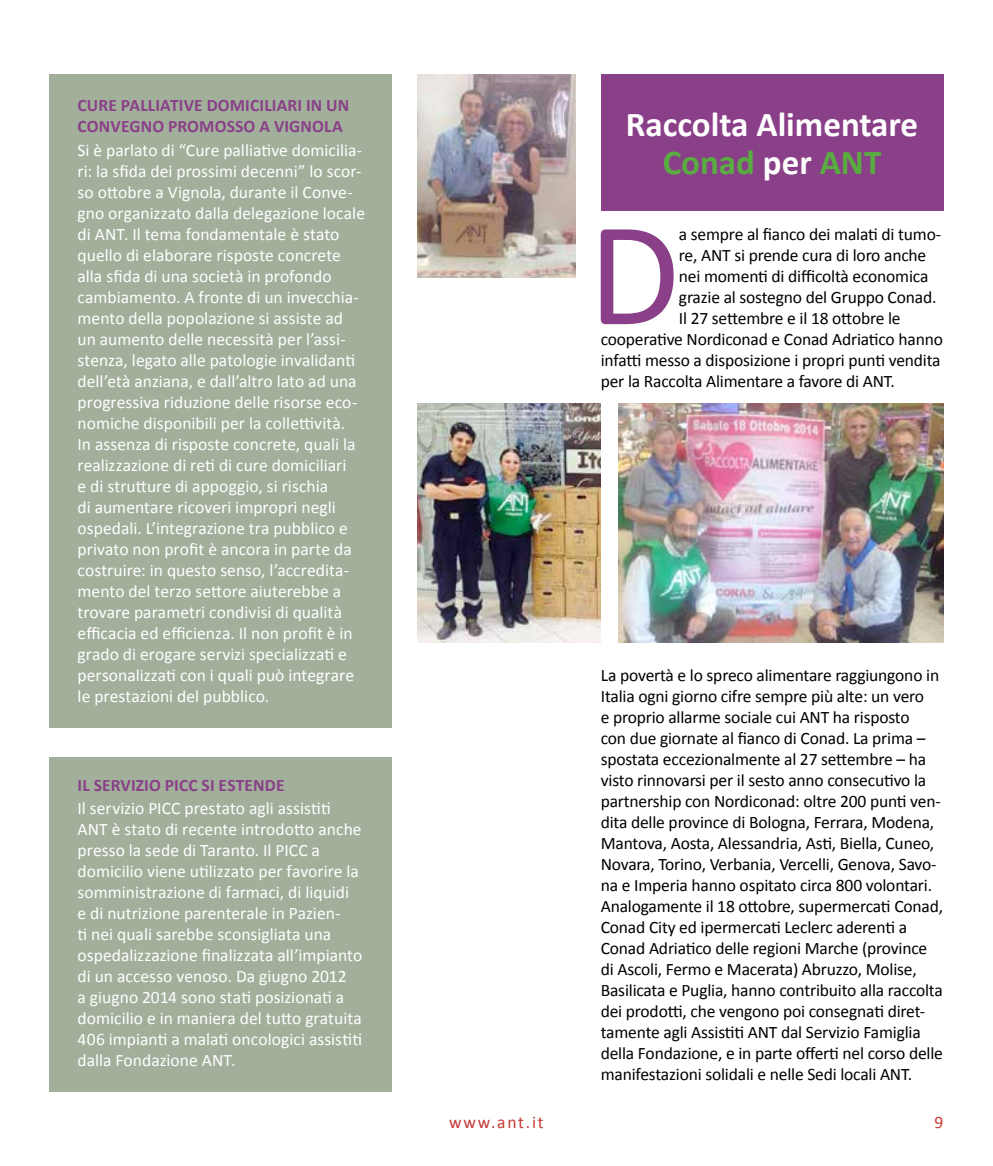
<style>
.page{position:relative;width:993px;height:1166px;background:#fff}
.page>*{position:absolute;margin:0;border:0;box-sizing:border-box;transform-origin:0 0}
.t1{font:149.8px "Calibri";color:#8a4088}
.t2{font:700 35px/38.5px "Calibri";color:#fff;text-align:center}
.t3{font:17.5px/21px "Calibri";color:#fff}
.t4{font:17.5px/21px "Calibri";letter-spacing:-.01em;color:#000}
.t5{font:700 17.5px/21px "Calibri";letter-spacing:.005em;color:#8a4088}
.t6{font:17.5px "Calibri";letter-spacing:.1em;color:#c43834}
.s1{color:#59ad40}
</style>
<div class="page">
<div style="left:600px;top:74px;width:343px;height:137px;background:#8a4088"></div>
<img style="left:417px;top:74px;width:158px;height:204px">
<div style="left:50px;top:74px;width:342px;height:654px;background:#a2b09b"></div>
<img style="left:417px;top:403px;width:183px;height:240px">
<div style="left:50px;top:756px;width:342px;height:335px;background:#a2b09b"></div>
<img style="left:618px;top:403px;width:325px;height:240px">
<p class="t5" style="left:78px;top:95px;width:273px">CURE PALLIATIVE DOMICILIARI IN UN<br>CONVEGNO PROMOSSO A VIGNOLA</p>
<p class="t3" style="left:78px;top:139px;width:289px">Si è parlato di “Cure palliative domicilia&shy;ri: la sfida dei prossimi decenni” lo scor&shy;so ottobre a Vignola, durante il Conve&shy;gno organizzato dalla delegazione locale di ANT. Il tema fondamentale è stato quello di elaborare risposte concrete alla sfida di una società in profondo cambiamento. A fronte di un invecchia&shy;mento della popolazione si assiste ad un aumento delle necessità per l’assi&shy;stenza, legato alle patologie invalidanti dell’età anziana, e dall’altro lato ad una progressiva riduzione delle risorse eco&shy;nomiche disponibili per la collettività.<br>In assenza di risposte concrete, quali la realizzazione di reti di cure domiciliari<br>e di strutture di appoggio, si rischia<br>di aumentare ricoveri impropri negli ospedali. L’integrazione tra pubblico e privato non profit è ancora in parte da costruire: in questo senso, l’accredita&shy;mento del terzo settore aiuterebbe a trovare parametri condivisi di qualità efficacia ed efficienza. Il non profit è in grado di erogare servizi specializzati e personalizzati con i quali può integrare le prestazioni del pubblico.</p>
<p class="t5" style="left:78px;top:774px;width:208px">IL SERVIZIO PICC SI ESTENDE</p>
<p class="t3" style="left:78px;top:798px;width:286px">Il servizio PICC prestato agli assistiti ANT è stato di recente introdotto anche presso la sede di Taranto. Il PICC a domicilio viene utilizzato per favorire la somministrazione di farmaci, di liquidi<br>e di nutrizione parenterale in Pazien-<br>ti nei quali sarebbe sconsigliata una ospedalizzazione finalizzata all’impianto di un accesso venoso. Da giugno 2012<br>a giugno 2014 sono stati posizionati a domicilio e in maniera del tutto gratuita 406 impianti a malati oncologici assistiti dalla Fondazione ANT.</p>
<h2 class="t2" style="left:625px;top:105px;width:294px">Raccolta Alimentare<br><span class="s1">Conad</span> per <span class="s1">ANT</span></h2>
<h1 class="t1" style="left:588px;top:180px;width:94px">D</h1>
<p class="t4" style="left:678px;top:224px;width:263px">a sempre al fianco dei malati di tumo-</p>
<p class="t4" style="left:678px;top:245px;width:249px">re, ANT si prende cura di loro anche</p>
<p class="t4" style="left:678px;top:266px;width:251px">nei momenti di difficoltà economica</p>
<p class="t4" style="left:678px;top:287px;width:259px">grazie al sostegno del Gruppo Conad.</p>
<p class="t4" style="left:678px;top:308px;width:223px">Il 27 settembre e il 18 ottobre le</p>
<p class="t4" style="left:600px;top:329px;width:343px">cooperative Nordiconad e Conad Adriatico hanno</p>
<p class="t4" style="left:600px;top:350px;width:341px">infatti messo a disposizione i propri punti vendita</p>
<p class="t4" style="left:600px;top:371px;width:295px">per la Raccolta Alimentare a favore di ANT.</p>
<p class="t4" style="left:600px;top:665px;width:344px">La povertà e lo spreco alimentare raggiungono in Italia ogni giorno cifre sempre più alte: un vero<br>e proprio allarme sociale cui ANT ha risposto<br>con due giornate al fianco di Conad. La prima – spostata eccezionalmente al 27 settembre – ha visto rinnovarsi per il sesto anno consecutivo la partnership con Nordiconad: oltre 200 punti ven&shy;dita delle province di Bologna, Ferrara, Modena, Mantova, Aosta, Alessandria, Asti, Biella, Cuneo, Novara, Torino, Verbania, Vercelli, Genova, Savo&shy;na e Imperia hanno ospitato circa 800 volontari.<br>Analogamente il 18 ottobre, supermercati Conad, Conad City ed ipermercati Leclerc aderenti a Conad Adriatico delle regioni Marche (province di Ascoli, Fermo e Macerata) Abruzzo, Molise, Basilicata e Puglia, hanno contribuito alla raccolta dei prodotti, che vengono poi consegnati diret&shy;tamente agli Assistiti ANT dal Servizio Famiglia della Fondazione, e in parte offerti nel corso delle manifestazioni solidali e nelle Sedi locali ANT.</p>
<p class="t6" style="left:449px;top:1111px;width:96px">www.ant.it</p>
<p class="t6" style="left:934px;top:1111px;width:10px">9</p>
</div>
